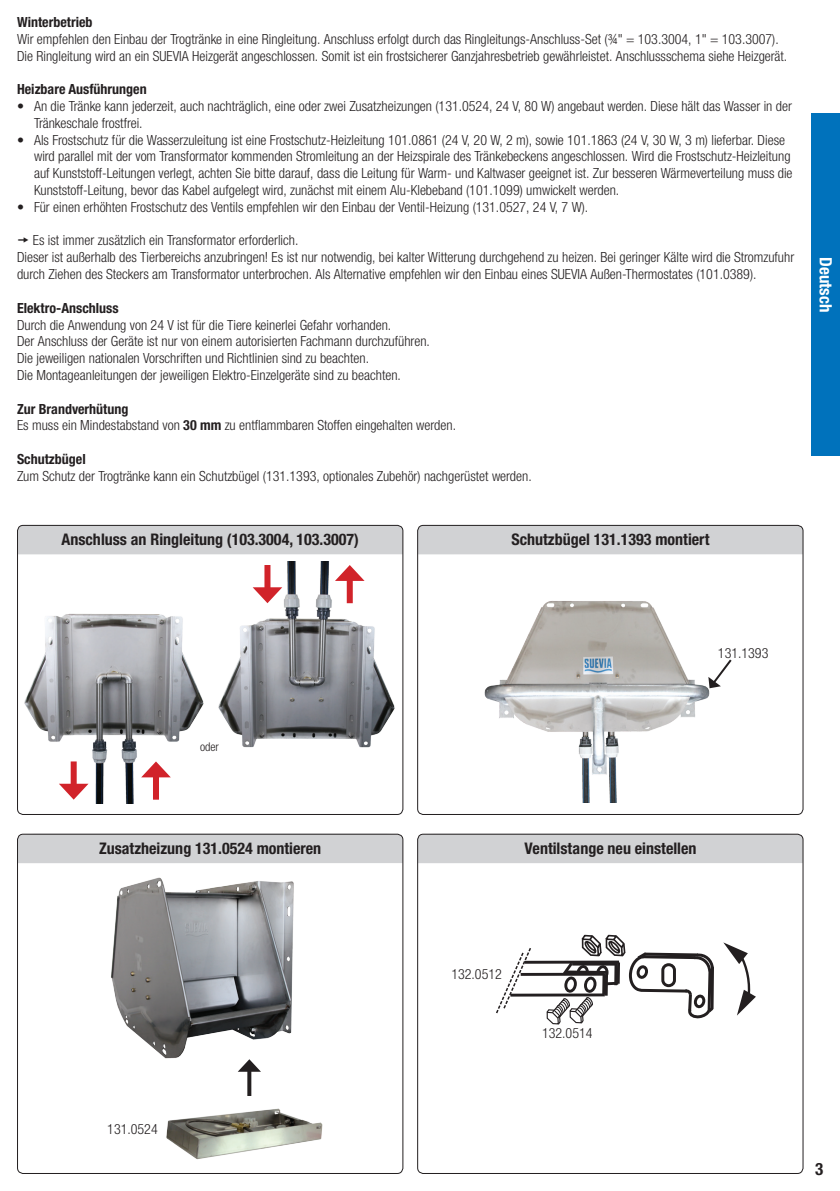
<style>
.page{position:relative;width:840px;height:1191px;background:#fff}
.page>*{position:absolute;margin:0;border:0;box-sizing:border-box;transform-origin:0 0}
.t1{font:700 condensed 17px "Helvetica Neue LTW1 G";color:#fff}
.t2{font:700 condensed 17px "Helvetica Neue LTW1 G";color:#231f20}
.t3{font:700 condensed 16px "Helvetica Neue LTW1 G";color:#231f20}
.t4{font:300 condensed 14px/16.8px "Helvetica Neue LTW1 G";color:#231f20}
.t5{font:700 condensed 14px "Helvetica Neue LTW1 G";color:#231f20}
.t6{font:300 condensed 12px "Helvetica Neue LTW1 G";color:#231f20}
.s1{font-weight:700}
</style>
<div class="page">
<div style="left:811px;top:113px;width:28px;height:343px;background:#0072bc"></div>
<svg style="left:531px;top:972px;width:14px;height:4px"></svg>
<hr style="left:524px;top:960px;width:94px;height:3px;background:#231f20">
<hr style="left:510px;top:993px;width:94px;height:3px;background:#231f20">
<svg style="left:496px;top:948px;width:35px;height:65px"></svg>
<svg style="left:723px;top:942px;width:32px;height:73px"></svg>
<svg style="left:545px;top:934px;width:169px;height:91px"></svg>
<div style="left:418px;top:525px;width:384px;height:29px;background:#d1d2d4"></div>
<div style="left:18px;top:525px;width:385px;height:29px;background:#d1d2d4"></div>
<div style="left:17px;top:525px;width:386px;height:290px;border:1px solid #231f20;border-radius:6px"></div>
<div style="left:417px;top:525px;width:386px;height:290px;border:1px solid #231f20;border-radius:6px"></div>
<img style="left:484px;top:601px;width:227px;height:201px">
<img style="left:24px;top:613px;width:180px;height:191px">
<div style="left:153px;top:772px;width:6px;height:27px;background:#d1232a"></div>
<svg style="left:141px;top:761px;width:30px;height:16px"></svg>
<div style="left:71px;top:761px;width:6px;height:28px;background:#d1232a"></div>
<svg style="left:59px;top:783px;width:29px;height:16px"></svg>
<img style="left:218px;top:562px;width:177px;height:186px">
<div style="left:346px;top:575px;width:6px;height:28px;background:#d1232a"></div>
<svg style="left:335px;top:565px;width:29px;height:16px"></svg>
<div style="left:264px;top:565px;width:6px;height:28px;background:#d1232a"></div>
<svg style="left:252px;top:587px;width:30px;height:16px"></svg>
<svg style="left:708px;top:657px;width:24px;height:31px"></svg>
<img style="left:111px;top:877px;width:183px;height:182px">
<img style="left:166px;top:1108px;width:157px;height:52px">
<svg style="left:247px;top:1071px;width:4px;height:25px"></svg>
<svg style="left:238px;top:1059px;width:22px;height:12px"></svg>
<div style="left:19px;top:835px;width:382px;height:28px;background:#d1d2d4"></div>
<div style="left:17px;top:833px;width:386px;height:341px;border:1px solid #231f20;border-radius:6px"></div>
<div style="left:419px;top:835px;width:382px;height:28px;background:#d1d2d4"></div>
<div style="left:417px;top:833px;width:386px;height:341px;border:1px solid #231f20;border-radius:6px"></div>
<p class="t5" style="left:17px;top:14px;width:77px">Winterbetrieb</p>
<p class="t4" style="left:17px;top:31px;width:771px">Wir empfehlen den Einbau der Trogtränke in eine Ringleitung. Anschluss erfolgt durch das Ringleitungs-Anschluss-Set (¾" = 103.3004, 1" = 103.3007).<br>Die Ringleitung wird an ein SUEVIA Heizgerät angeschlossen. Somit ist ein frostsicherer Ganzjahresbetrieb gewährleistet. Anschlussschema siehe Heizgerät.</p>
<p class="t5" style="left:17px;top:81px;width:131px">Heizbare Ausführungen</p>
<p class="t4" style="left:34px;top:98px;width:759px;text-indent:-17px">• An die Tränke kann jederzeit, auch nachträglich, eine oder zwei Zusatzheizungen (131.0524, 24 V, 80 W) angebaut werden. Diese hält das Wasser in der<br>Tränkeschale frostfrei.</p>
<p class="t4" style="left:34px;top:131px;width:759px;text-indent:-17px">• Als Frostschutz für die Wasserzuleitung ist eine Frostschutz-Heizleitung 101.0861 (24 V, 20 W, 2 m), sowie 101.1863 (24 V, 30 W, 3 m) lieferbar. Diese wird parallel mit der vom Transformator kommenden Stromleitung an der Heizspirale des Tränkebeckens angeschlossen. Wird die Frostschutz-Heizleitung auf Kunststoff-Leitungen verlegt, achten Sie bitte darauf, dass die Leitung für Warm- und Kaltwaser geeignet ist. Zur besseren Wärmeverteilung muss die Kunststoff-Leitung, bevor das Kabel aufgelegt wird, zunächst mit einem Alu-Klebeband (101.1099) umwickelt werden.</p>
<p class="t4" style="left:17px;top:199px;width:572px">• Für einen erhöhten Frostschutz des Ventils empfehlen wir den Einbau der Ventil-Heizung (131.0527, 24 V, 7 W).</p>
<p class="t4" style="left:17px;top:232px;width:778px;text-indent:16px">Es ist immer zusätzlich ein Transformator erforderlich.<br>Dieser ist außerhalb des Tierbereichs anzubringen! Es ist nur notwendig, bei kalter Witterung durchgehend zu heizen. Bei geringer Kälte wird die Stromzufuhr durch Ziehen des Steckers am Transformator unterbrochen. Als Alternative empfehlen wir den Einbau eines SUEVIA Außen-Thermostates (101.0389).</p>
<p class="t5" style="left:17px;top:299px;width:103px">Elektro-Anschluss</p>
<p class="t4" style="left:17px;top:316px;width:414px">Durch die Anwendung von 24 V ist für die Tiere keinerlei Gefahr vorhanden.<br>Der Anschluss der Geräte ist nur von einem autorisierten Fachmann durchzuführen.<br>Die jeweiligen nationalen Vorschriften und Richtlinien sind zu beachten.<br>Die Montageanleitungen der jeweiligen Elektro-Einzelgeräte sind zu beachten.</p>
<p class="t4" style="left:17px;top:400px;width:440px"><span class="s1">Zur Brandverhütung<br></span>Es muss ein Mindestabstand von <span class="s1">30 mm</span> zu entflammbaren Stoffen eingehalten werden.</p>
<p class="t5" style="left:17px;top:450px;width:70px">Schutzbügel</p>
<p class="t4" style="left:17px;top:467px;width:516px">Zum Schutz der Trogtränke kann ein Schutzbügel (131.1393, optionales Zubehör) nachgerüstet werden.</p>
<p class="t3" style="left:61px;top:530px;width:298px">Anschluss an Ringleitung (103.3004, 103.3007)</p>
<p class="t3" style="left:511px;top:530px;width:199px">Schutzbügel 131.1393 montiert</p>
<p class="t1" style="left:835px;top:257px;width:57px;rotate:90deg">Deutsch</p>
<p class="t6" style="left:200px;top:740px;width:20px">oder</p>
<p class="t4" style="left:717px;top:644px;width:52px">131.1393</p>
<p class="t3" style="left:99px;top:839px;width:223px">Zusatzheizung 131.0524 montieren</p>
<p class="t3" style="left:524px;top:839px;width:173px">Ventilstange neu einstellen</p>
<p class="t4" style="left:107px;top:1121px;width:52px">131.0524</p>
<p class="t4" style="left:451px;top:966px;width:52px">132.0512</p>
<p class="t4" style="left:541px;top:1025px;width:52px">132.0514</p>
<p class="t2" style="left:814px;top:1158px;width:10px">3</p>
</div>
